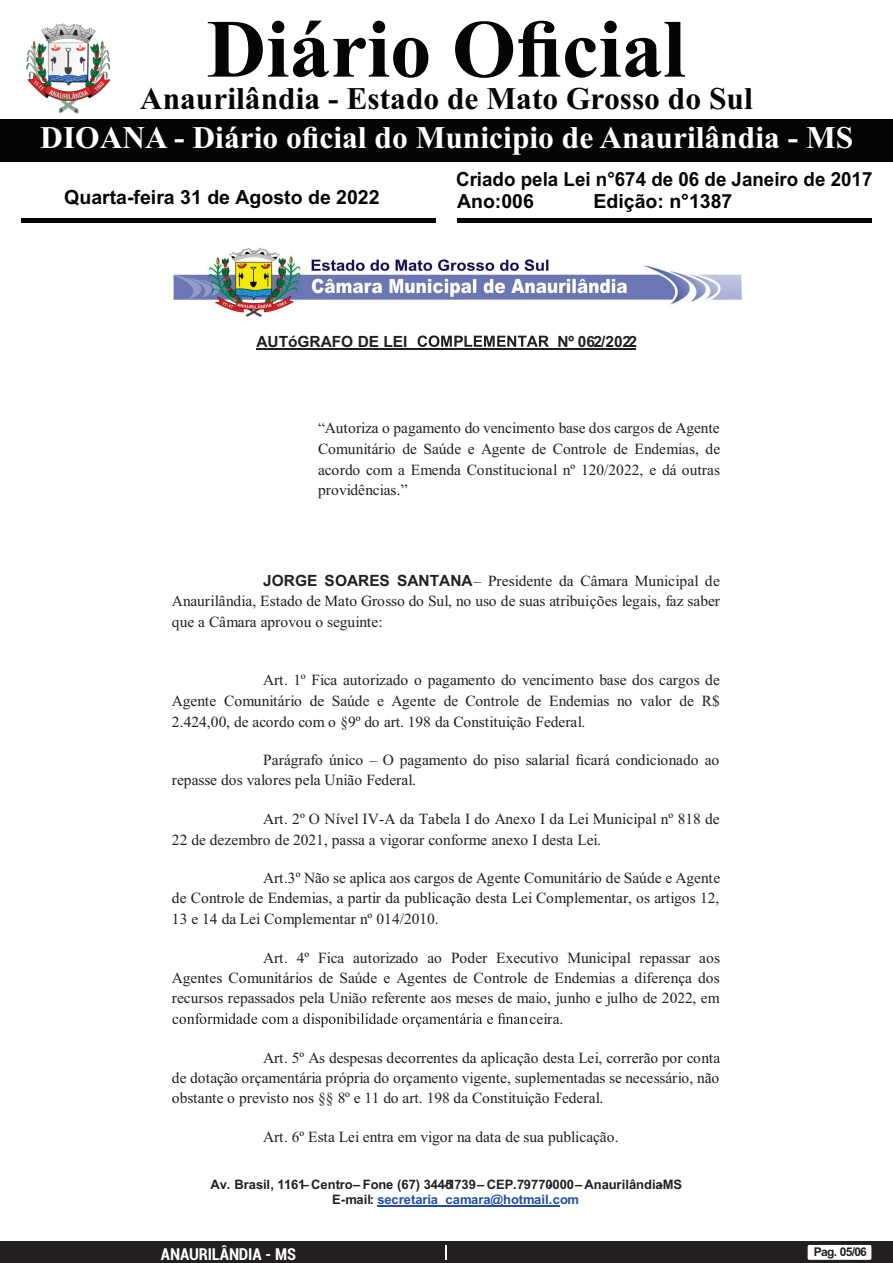
<style>
.page{position:relative;width:893px;height:1263px;background:#fff}
.page>*{position:absolute;margin:0;border:0;box-sizing:border-box;transform-origin:0 0}
.t1{font:700 82.5px "Times New Roman";color:#040504}
.t2{font:700 31.5px "Times New Roman";color:#fff}
.t3{font:700 31.5px "Times New Roman";color:#040504}
.t4{font:700 19.5px "Arial";color:#040504}
.t5{font:700 19.5px "Arial";color:#040504;scale:.96 1}
.t6{font:700 condensed 16.5px "Roboto";letter-spacing:-.01em;color:#fff}
.t7{font:15.45px/20.5px "Times New Roman";color:#231f20;text-align:justify}
.t8{font:700 15.45px "Arial";color:#231f20}
.t9{font:700 13.05px/14.9px "Arial";color:#231f20}
.t10{font:700 12px "Arial";letter-spacing:-.055em;color:#231f20}
.s1{font-family:"Arial";font-weight:700}
.s2{color:#244ea2}
</style>
<div class="page">
<div style="left:0;top:1242px;width:893px;height:21px;background:#231f20"></div>
<svg style="left:446px;top:1245px;width:1px;height:15px"></svg>
<div style="left:808px;top:1245px;width:63px;height:15px;background:#fff;border-radius:2px"></div>
<div style="left:0;top:119px;width:893px;height:42px;background:#040504"></div>
<hr style="left:21px;top:218px;width:415px;height:4px;background:#040504">
<hr style="left:457px;top:218px;width:415px;height:4px;background:#040504">
<img style="left:26px;top:23px;width:85px;height:91px">
<img style="left:173px;top:248px;width:568px;height:69px">
<hr style="left:378px;top:1205px;width:182px;height:1px;background:#244ea2">
<svg style="left:418px;top:335px;width:131px;height:12px"></svg>
<hr style="left:256px;top:348px;width:380px;height:2px;background:#231f20">
<svg style="left:172px;top:1013px;width:356px;height:14px"></svg>
<h1 class="t1" style="left:207px;top:21px;width:480px">Diário Oficial</h1>
<h2 class="t3" style="left:140px;top:88px;width:614px">Anaurilândia - Estado de Mato Grosso do Sul</h2>
<h2 class="t2" style="left:40px;top:126px;width:814px">DIOANA - Diário oficial do Municipio de Anaurilândia - MS</h2>
<p class="t5" style="left:456px;top:172px;width:435px">Criado pela Lei n°674 de 06 de Janeiro de 2017</p>
<p class="t4" style="left:64px;top:190px;width:317px">Quarta-feira 31 de Agosto de 2022</p>
<p class="t4" style="left:457px;top:193px;width:78px">Ano:006</p>
<p class="t4" style="left:593px;top:193px;width:140px">Edição: n°1387</p>
<p class="t8" style="left:256px;top:335px;width:153px">AUTóGRAFO DE LEI</p>
<p class="t8" style="left:557px;top:335px;width:81px">Nº 062/2022</p>
<p class="t7" style="left:318px;top:419px;width:404px">“Autoriza o pagamento do vencimento base dos cargos de Agente Comunitário de Saúde e Agente de Controle de Endemias, de acordo com a Emenda Constitucional nº 120/2022, e dá outras providências.”</p>
<p class="t7" style="left:172px;top:572px;width:549px;text-indent:91px"><span class="s1">JORGE SOARES SANTANA</span>– Presidente da Câmara Municipal de Anaurilândia, Estado de Mato Grosso do Sul, no uso de suas atribuições legais, faz saber que a Câmara aprovou o seguinte:</p>
<p class="t7" style="left:172px;top:671px;width:549px;text-indent:91px">Art. 1º Fica autorizado o pagamento do vencimento base dos cargos de Agente Comunitário de Saúde e Agente de Controle de Endemias no valor de R$ 2.424,00, de acordo com o §9º do art. 198 da Constituição Federal.</p>
<p class="t7" style="left:172px;top:751px;width:549px;text-indent:91px">Parágrafo único – O pagamento do piso salarial ficará condicionado ao repasse dos valores pela União Federal.</p>
<p class="t7" style="left:172px;top:810px;width:549px;text-indent:91px">Art. 2º O Nível IV-A da Tabela I do Anexo I da Lei Municipal nº 818 de<br>22 de dezembro de 2021, passa a vigorar conforme anexo I desta Lei.</p>
<p class="t7" style="left:172px;top:869px;width:550px;text-indent:91px">Art.3º Não se aplica aos cargos de Agente Comunitário de Saúde e Agente de Controle de Endemias, a partir da publicação desta Lei Complementar, os artigos 12, 13 e 14 da Lei Complementar nº 014/2010.</p>
<p class="t7" style="left:263px;top:948px;width:458px">Art. 4º Fica autorizado ao Poder Executivo Municipal repassar aos</p>
<p class="t7" style="left:172px;top:969px;width:549px">Agentes Comunitários de Saúde e Agentes de Controle de Endemias a diferença dos</p>
<p class="t7" style="left:172px;top:989px;width:550px">recursos repassados pela União referente aos meses de maio, junho e julho de 2022, em</p>
<p class="t7" style="left:530px;top:1010px;width:35px">ceira.</p>
<p class="t7" style="left:172px;top:1049px;width:550px;text-indent:91px">Art. 5º As despesas decorrentes da aplicação desta Lei, correrão por conta de dotação orçamentária própria do orçamento vigente, suplementadas se necessário, não obstante o previsto nos §§ 8º e 11 do art. 198 da Constituição Federal.</p>
<p class="t7" style="left:263px;top:1128px;width:357px">Art. 6º Esta Lei entra em vigor na data de sua publicação.</p>
<p class="t9" style="left:332px;top:1178px;width:351px;text-indent:-122px">Av. Brasil, 1161 – Centro– Fone (67) 3445-1739– CEP.79770-000– Anaurilândia-MS<br>E-mail: <span class="s2">secretaria_camara@hotmail.com</span></p>
<p class="t6" style="left:161px;top:1247px;width:136px">ANAURILÂNDIA - MS</p>
<p class="t10" style="left:814px;top:1247px;width:55px">Pag. 05/06</p>
</div>
